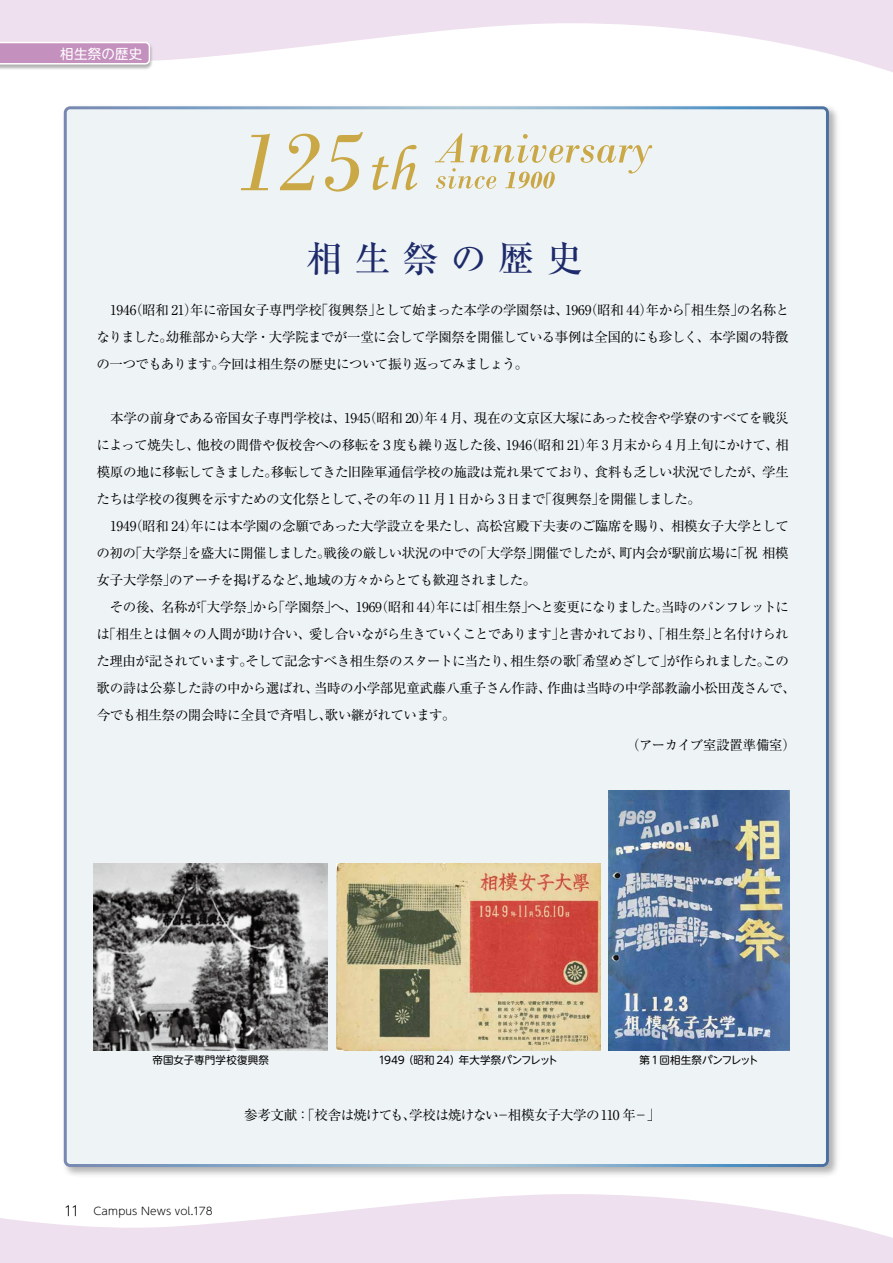
<style>
.page{position:relative;width:893px;height:1263px;background:#fff}
.page>*{position:absolute;margin:0;border:0;box-sizing:border-box;transform-origin:0 0}
.t1{font:500 36px "Ryumin Pr 6 N";letter-spacing:.335em;color:#1e2b6b}
.t2{font:13.5px/27px "Ryumin Pr 6 N";letter-spacing:-.03em;color:#000}
.t3{font:13.5px "Ryumin Pr 6 N";letter-spacing:-.05em;color:#000}
.t4{font:13.5px "Ryumin Pr 6 N";letter-spacing:-.055em;color:#000}
.t5{font:13.5px "UD Shin M Go Pr 6 N";letter-spacing:.02em;color:#fff}
.t6{font:300 13.5px "UD Shin M Go Pr 6 N";color:#000}
.t7{font:10.5px "UD Shin M Go Pr 6 N";color:#000}
.t8{font:300 10.5px "UD Shin M Go Pr 6 N";letter-spacing:.015em;color:#000}
</style>
<div class="page">
<svg style="left:0;top:0;width:893px;height:73px;fill:#eee0ee"></svg>
<svg style="left:0;top:1194px;width:893px;height:69px;fill:#eee0ee"></svg>
<img style="left:0;top:40px;width:154px;height:31px">
<svg style="left:0;top:42px;width:150px;height:23px;background:#cb9ec5"></svg>
<div style="left:64px;top:106px;width:765px;height:1061px;background:#eef3f5"></div>
<svg style="left:241px;top:134px;width:29px;height:56px;background:#e2dbbd"></svg>
<svg style="left:280px;top:132px;width:83px;height:60px;background:#e5e0ca"></svg>
<svg style="left:372px;top:145px;width:45px;height:45px;background:#e3ddc3"></svg>
<svg style="left:435px;top:133px;width:217px;height:56px;background:#e8e6d8"></svg>
<img style="left:94px;top:863px;width:234px;height:187px">
<img style="left:336px;top:863px;width:264px;height:187px">
<img style="left:608px;top:790px;width:182px;height:260px">
<p class="t5" style="left:60px;top:42px;width:84px">相生祭の歴史</p>
<h1 class="t1" style="left:306px;top:231px;width:277px">相生祭の歴史</h1>
<p class="t2" style="left:129px;top:296px;width:194px">（昭和 21 年に帝国女子専門学校</p>
<p class="t2" style="left:184px;top:296px;width:15px">）</p>
<p class="t2" style="left:584px;top:296px;width:102px">（昭和 44 年から</p>
<p class="t2" style="left:640px;top:296px;width:15px">）</p>
<p class="t2" style="left:678px;top:296px;width:113px">「相生祭の名称と</p>
<p class="t2" style="left:315px;top:296px;width:256px">「復興祭として始まった本学の学園祭は、</p>
<p class="t2" style="left:368px;top:296px;width:15px">」</p>
<p class="t2" style="left:730px;top:296px;width:15px">」</p>
<p class="t2" style="left:96px;top:296px;width:694px">　1946<br>なりました幼稚部から大学・大学院までが一堂に会して学園祭を開催している事例は全国的にも珍しく、本学園の特徴</p>
<p class="t2" style="left:565px;top:296px;width:28px">1969</p>
<p class="t2" style="left:96px;top:323px;width:433px;text-indent:63px">。<br>の一つでもあります今回は相生祭の歴史について振り返ってみましょう。</p>
<p class="t2" style="left:212px;top:350px;width:15px">。</p>
<p class="t2" style="left:97px;top:404px;width:251px">　本学の前身である帝国女子専門学校は、</p>
<p class="t2" style="left:363px;top:404px;width:114px">（昭和 20 年） 4 月、</p>
<p class="t2" style="left:474px;top:404px;width:316px">現在の文京区大塚にあった校舎や学寮のすべてを戦災</p>
<p class="t2" style="left:344px;top:404px;width:28px">1945</p>
<p class="t2" style="left:525px;top:431px;width:256px">（昭和 21 年） 3 月末から 4 月上旬にかけて、</p>
<p class="t2" style="left:196px;top:431px;width:315px">他校の間借や仮校舎への移転を３度も繰り返した後、</p>
<p class="t4" style="left:96px;top:435px;width:105px">によって焼失し、</p>
<p class="t2" style="left:775px;top:431px;width:15px">相</p>
<p class="t2" style="left:506px;top:431px;width:28px">1946</p>
<p class="t2" style="left:595px;top:458px;width:171px">食料も乏しい状況でしたが、</p>
<p class="t2" style="left:97px;top:458px;width:502px">模原の地に移転してきました移転してきた旧陸軍通信学校の施設は荒れ果てており、</p>
<p class="t2" style="left:762px;top:458px;width:28px">学生</p>
<p class="t2" style="left:265px;top:458px;width:15px">。</p>
<p class="t2" style="left:96px;top:485px;width:451px">たちは学校の復興を示すための文化祭としてその年の 11 月 1 日から 3 日まで</p>
<p class="t2" style="left:538px;top:485px;width:164px">「復興祭を開催しました。</p>
<p class="t2" style="left:592px;top:485px;width:15px">」</p>
<p class="t2" style="left:129px;top:485px;width:661px;text-indent:228px">、<br>（昭和 24 年には本学園の念願であった大学設立を果たし、高松宮殿下夫妻のご臨席を賜り、相模女子大学として</p>
<p class="t2" style="left:185px;top:512px;width:15px">）</p>
<p class="t2" style="left:97px;top:512px;width:41px">　1949</p>
<p class="t2" style="left:619px;top:539px;width:121px">町内会が駅前広場に</p>
<p class="t2" style="left:129px;top:539px;width:353px">「大学祭を盛大に開催しました戦後の厳しい状況の中での</p>
<p class="t2" style="left:473px;top:539px;width:152px">「大学祭開催でしたが、</p>
<p class="t2" style="left:731px;top:539px;width:59px">「祝相模</p>
<p class="t2" style="left:182px;top:539px;width:15px">」</p>
<p class="t2" style="left:526px;top:539px;width:15px">」</p>
<p class="t2" style="left:96px;top:539px;width:441px">の初の<br>女子大学祭のアーチを掲げるなど地域の方々からとても歓迎されました。</p>
<p class="t2" style="left:317px;top:539px;width:15px">。</p>
<p class="t2" style="left:163px;top:566px;width:15px">」</p>
<p class="t2" style="left:298px;top:566px;width:15px">、</p>
<p class="t2" style="left:375px;top:593px;width:102px">（昭和 44 年には</p>
<p class="t2" style="left:430px;top:593px;width:15px">）</p>
<p class="t2" style="left:97px;top:593px;width:106px">　その後、名称が</p>
<p class="t2" style="left:194px;top:593px;width:87px">「大学祭から</p>
<p class="t2" style="left:272px;top:593px;width:112px">「学園祭へ」、1969</p>
<p class="t2" style="left:468px;top:593px;width:68px">「相生祭」</p>
<p class="t2" style="left:247px;top:593px;width:15px">」</p>
<p class="t3" style="left:527px;top:597px;width:263px">へと変更になりました当時のパンフレットに</p>
<p class="t2" style="left:655px;top:593px;width:15px">。</p>
<p class="t3" style="left:309px;top:624px;width:481px">愛し合いながら生きていくことでありますと書かれており、「相生祭と名付けられ</p>
<p class="t2" style="left:96px;top:620px;width:217px">「は相生とは個々の人間が助け合い、</p>
<p class="t2" style="left:552px;top:620px;width:15px">」</p>
<p class="t2" style="left:705px;top:620px;width:15px">」</p>
<p class="t2" style="left:569px;top:647px;width:221px">「希望めざしてが作られましたこの</p>
<p class="t2" style="left:96px;top:647px;width:421px">た理由が記されていますそして記念すべき相生祭のスタートに当たり、</p>
<p class="t2" style="left:510px;top:647px;width:68px">相生祭の歌</p>
<p class="t2" style="left:660px;top:647px;width:15px">」</p>
<p class="t2" style="left:239px;top:647px;width:15px">。</p>
<p class="t2" style="left:757px;top:647px;width:15px">。</p>
<p class="t2" style="left:314px;top:674px;width:239px">当時の小学部児童武藤八重子さん作詩、</p>
<p class="t2" style="left:547px;top:674px;width:250px">作曲は当時の中学部教諭小松田茂さんで、</p>
<p class="t2" style="left:97px;top:674px;width:361px">歌の詩は公募した詩の中から選ばれ、<br>今でも相生祭の開会時に全員で斉唱し歌い継がれています。</p>
<p class="t2" style="left:319px;top:701px;width:15px">、</p>
<p class="t2" style="left:626px;top:731px;width:171px">（アーカイブ室設置準備室(</p>
<p class="t7" style="left:153px;top:1051px;width:118px">帝国女子専門学校復興祭</p>
<p class="t7" style="left:378px;top:1051px;width:181px">1949（昭和 24）年大学祭パンフレット</p>
<p class="t7" style="left:639px;top:1051px;width:121px">第 1回相生祭パンフレット</p>
<p class="t4" style="left:244px;top:1104px;width:256px">参考文献「：校舎は焼けても学校は焼けない</p>
<p class="t2" style="left:508px;top:1100px;width:130px">相模女子大学の110 年</p>
<p class="t2" style="left:634px;top:1100px;width:28px">－「</p>
<p class="t2" style="left:496px;top:1100px;width:15px">－</p>
<p class="t2" style="left:403px;top:1100px;width:15px">、</p>
<p class="t6" style="left:64px;top:1200px;width:31px">11　</p>
<p class="t8" style="left:93px;top:1202px;width:121px">Campus News vol.178</p>
</div>
